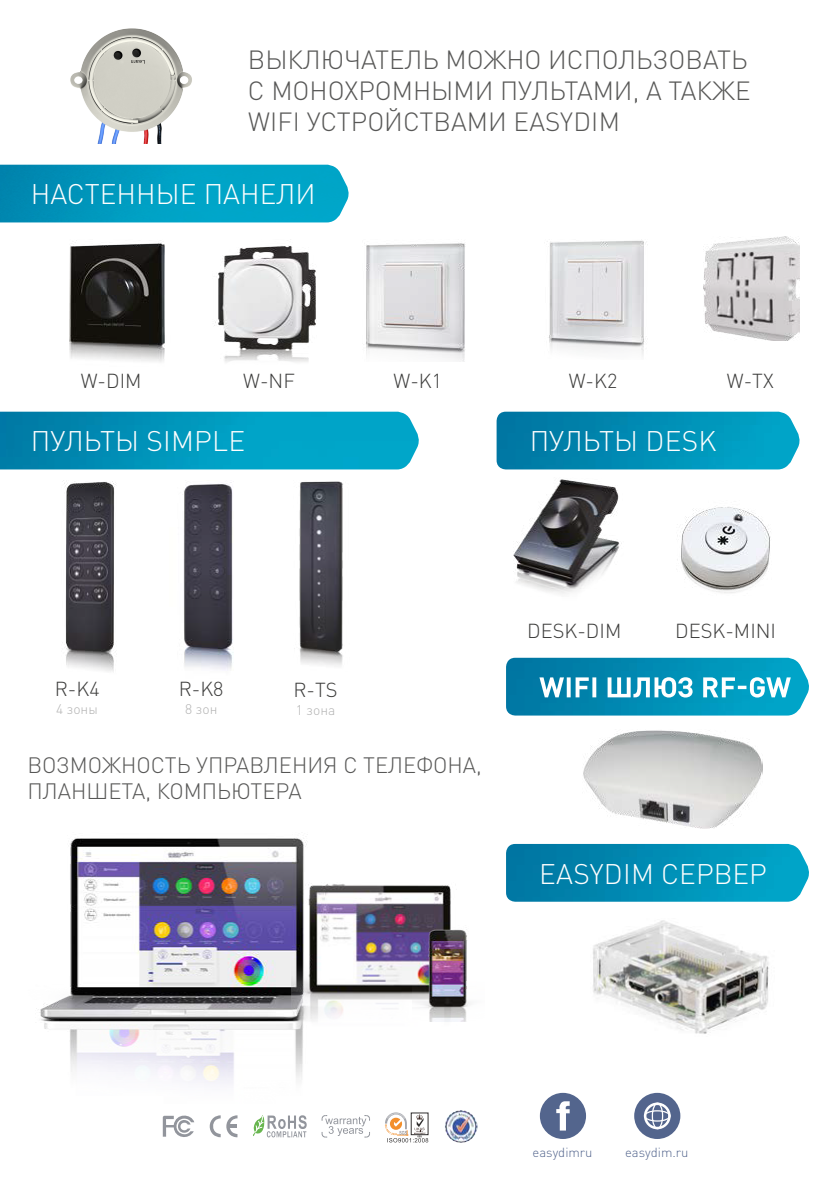
<style>
.page{position:relative;width:840px;height:1191px;background:#fff}
.page>*{position:absolute;margin:0;border:0;box-sizing:border-box;transform-origin:0 0}
.t1{font:300 28px "DIN Pro";color:#fff}
.t2{font:300 26px/31.2px "DIN Pro";color:#575756}
.t3{font:300 22px/26.4px "DIN Pro";color:#575756}
.t4{font:300 20px "DIN Pro";color:#3c3c3b}
.t5{font:300 13.8px "DIN Pro";color:#b2b2b2}
.t6{font:300 13px "DIN Pro";color:#53658d}
</style>
<div class="page">
<img style="left:0;top:165px;width:349px;height:57px">
<img style="left:0;top:412px;width:419px;height:57px">
<img style="left:547px;top:239px;width:101px;height:116px">
<img style="left:703px;top:237px;width:96px;height:104px">
<img style="left:366px;top:243px;width:99px;height:119px">
<img style="left:69px;top:240px;width:96px;height:122px">
<img style="left:214px;top:245px;width:102px;height:117px">
<img style="left:63px;top:480px;width:53px;height:192px">
<img style="left:183px;top:482px;width:50px;height:188px">
<img style="left:294px;top:481px;width:49px;height:185px">
<img style="left:507px;top:469px;width:115px;height:125px">
<img style="left:677px;top:507px;width:94px;height:86px">
<img style="left:496px;top:412px;width:304px;height:57px">
<img style="left:506px;top:658px;width:303px;height:57px">
<img style="left:506px;top:844px;width:303px;height:57px">
<svg style="left:539px;top:677px;width:251px;height:20px"></svg>
<img style="left:36px;top:838px;width:271px;height:246px">
<img style="left:292px;top:874px;width:169px;height:172px">
<img style="left:412px;top:917px;width:58px;height:104px">
<div style="left:539px;top:1092px;width:46px;height:47px;background:#53658d;border-radius:50%"></div>
<svg style="left:556px;top:1101px;width:13px;height:29px"></svg>
<div style="left:633px;top:1092px;width:47px;height:47px;background:#53658d;border-radius:50%"></div>
<svg style="left:643px;top:1102px;width:27px;height:27px"></svg>
<svg style="left:163px;top:1115px;width:31px;height:22px"></svg>
<svg style="left:209px;top:1115px;width:28px;height:22px"></svg>
<svg style="left:253px;top:1115px;width:53px;height:22px"></svg>
<svg style="left:321px;top:1115px;width:49px;height:22px"></svg>
<svg style="left:385px;top:1112px;width:43px;height:30px"></svg>
<img style="left:444px;top:1110px;width:33px;height:32px;border-radius:16px">
<img style="left:583px;top:730px;width:179px;height:98px">
<img style="left:593px;top:920px;width:176px;height:114px">
<img style="left:71px;top:28px;width:121px;height:115px">
<p class="t2" style="left:248px;top:42px;width:504px">ВЫКЛЮЧАТЕЛЬ МОЖНО ИСПОЛЬЗОВАТЬ<br>С МОНОХРОМНЫМИ ПУЛЬТАМИ, А ТАКЖЕ<br>WIFI УСТРОЙСТВАМИ EASYDIM</p>
<p class="t1" style="left:31px;top:173px;width:286px">НАСТЕННЫЕ ПАНЕЛИ</p>
<p class="t4" style="left:81px;top:365px;width:62px">W-DIM</p>
<p class="t4" style="left:243px;top:365px;width:53px">W-NF</p>
<p class="t4" style="left:393px;top:365px;width:50px">W-K1</p>
<p class="t4" style="left:568px;top:365px;width:50px">W-K2</p>
<p class="t4" style="left:726px;top:365px;width:48px">W-TX</p>
<p class="t1" style="left:31px;top:419px;width:216px">ПУЛЬТЫ SIMPLE</p>
<p class="t1" style="left:529px;top:419px;width:188px">ПУЛЬТЫ DESK</p>
<p class="t4" style="left:55px;top:673px;width:46px">R-K4</p>
<p class="t5" style="left:56px;top:698px;width:43px">4 зоны</p>
<p class="t4" style="left:178px;top:673px;width:46px">R-K8</p>
<p class="t5" style="left:185px;top:698px;width:34px">8 зон</p>
<p class="t4" style="left:293px;top:674px;width:46px">R-TS</p>
<p class="t5" style="left:296px;top:700px;width:41px">1 зона</p>
<p class="t3" style="left:27px;top:750px;width:455px">ВОЗМОЖНОСТЬ УПРАВЛЕНИЯ С ТЕЛЕФОНА,<br>ПЛАНШЕТА, КОМПЬЮТЕРА</p>
<p class="t4" style="left:527px;top:615px;width:96px">DESK-DIM</p>
<p class="t4" style="left:674px;top:615px;width:102px">DESK-MINI</p>
<p class="t1" style="left:539px;top:852px;width:229px">EASYDIM СЕРВЕР</p>
<p class="t6" style="left:532px;top:1142px;width:61px">easydimru</p>
<p class="t6" style="left:624px;top:1142px;width:65px">easydim.ru</p>
</div>
